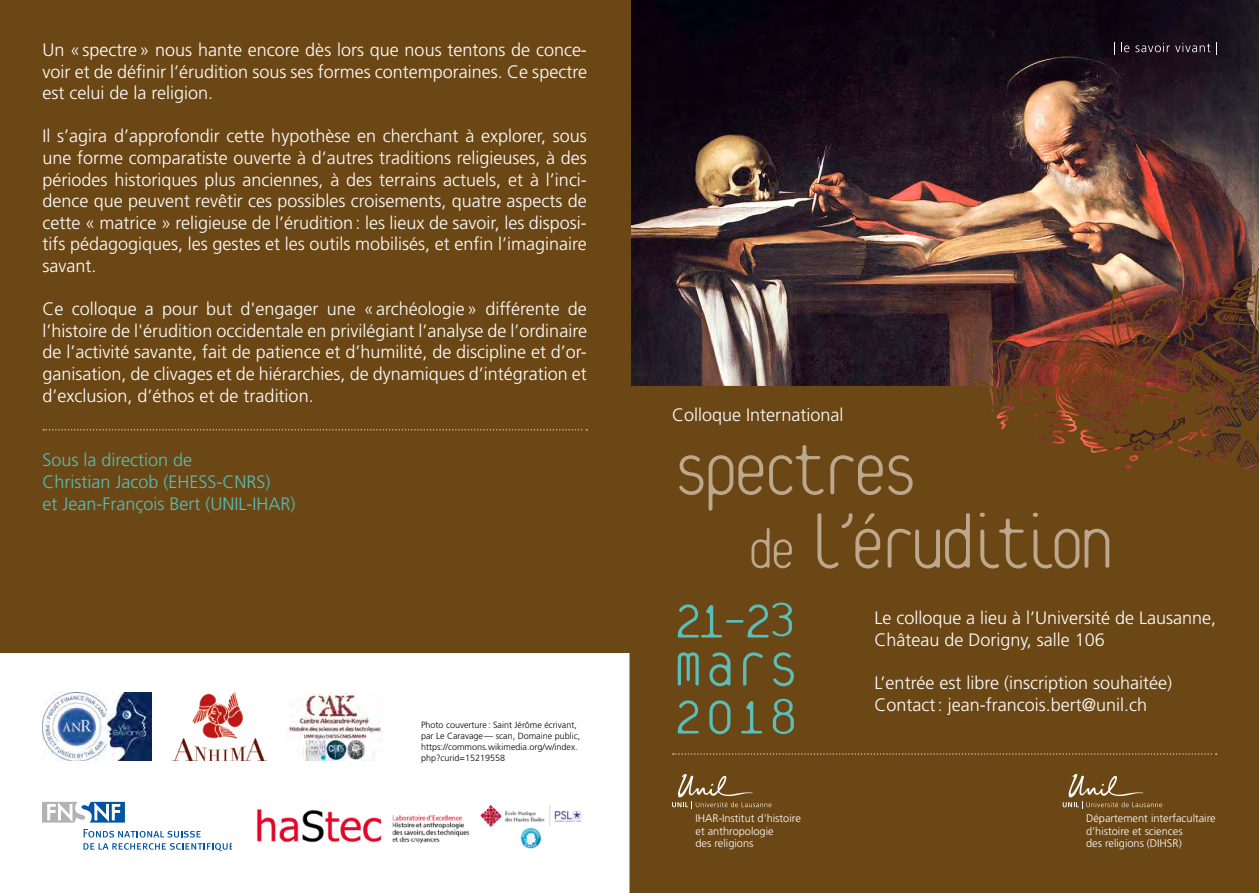
<style>
.page{position:relative;width:1259px;height:893px;background:#fff}
.page>*{position:absolute;margin:0;border:0;box-sizing:border-box;transform-origin:0 0}
.t1{font:100 82.5px "Platelet";letter-spacing:-.1em;color:#bda88d}
.t2{font:100 70.2px "Platelet";letter-spacing:-.01em;color:#5abeb9}
.t3{font:300 18px/21.6px "Frutiger LT Std";color:#fff;text-align:justify}
.t4{font:300 18px "Frutiger LT Std";color:#5abeb9}
.t5{font:300 11.1px/12.6px "Frutiger LT Std";color:#fff;text-align:justify}
.t6{font:300 9px/10.8px "Frutiger LT Std";color:#000}
.s1{font-size:60px}
.s2{font-size:51.9px}
</style>
<div class="page">
<img style="left:630px;top:0;width:629px;height:265px">
<div style="left:0;top:0;width:630px;height:653px;background:#6b4715"></div>
<svg style="left:629px;top:265px;width:630px;height:628px;background:#68441c"></svg>
<svg style="left:673px;top:753px;width:543px;height:2px"></svg>
<svg style="left:43px;top:429px;width:544px;height:2px"></svg>
<img style="left:43px;top:693px;width:109px;height:68px">
<img style="left:289px;top:693px;width:94px;height:68px">
<img style="left:257px;top:804px;width:325px;height:45px">
<svg style="left:1062px;top:774px;width:100px;height:35px;background:#7c5c30"></svg>
<svg style="left:84px;top:843px;width:148px;height:7px"></svg>
<svg style="left:43px;top:801px;width:158px;height:36px"></svg>
<img style="left:173px;top:693px;width:93px;height:68px">
<svg style="left:1114px;top:43px;width:1px;height:12px"></svg>
<svg style="left:1121px;top:43px;width:8px;height:9px"></svg>
<svg style="left:1135px;top:43px;width:34px;height:9px"></svg>
<svg style="left:1175px;top:43px;width:41px;height:12px"></svg>
<svg style="left:672px;top:774px;width:99px;height:35px;background:#7c5d31"></svg>
<p class="t3" style="left:43px;top:39px;width:546px">Un «spectre» nous hante encore dès lors que nous tentons de conce&shy;voir et de définir l’érudition sous ses formes contemporaines. Ce spectre est celui de la religion.</p>
<p class="t3" style="left:43px;top:126px;width:546px">Il s’agira d’approfondir cette hypothèse en cherchant à explorer, sous une forme comparatiste ouverte à d’autres traditions religieuses, à des périodes historiques plus anciennes, à des terrains actuels, et à l’inci&shy;dence que peuvent revêtir ces possibles croisements, quatre aspects de cette « matrice » religieuse de l’érudition: les lieux de savoir, les disposi&shy;tifs pédagogiques, les gestes et les outils mobilisés, et enfin l’imaginaire savant.</p>
<p class="t3" style="left:43px;top:298px;width:546px">Ce colloque a pour but d'engager une «archéologie» différente de l’histoire de l'érudition occidentale en privilégiant l’analyse de l’ordinaire de l’activité savante, fait de patience et d’humilité, de discipline et d’or&shy;ganisation, de clivages et de hiérarchies, de dynamiques d’intégration et d’exclusion, d’éthos et de tradition.</p>
<p class="t4" style="left:43px;top:450px;width:151px">Sous la direction de</p>
<p class="t4" style="left:43px;top:472px;width:230px">Christian Jacob (EHESS-CNRS)</p>
<p class="t4" style="left:43px;top:493px;width:255px">et Jean-François Bert (UNIL-IHAR)</p>
<p class="t6" style="left:421px;top:720px;width:157px">Photo couverture : Saint Jérôme écrivant,</p>
<p class="t6" style="left:421px;top:731px;width:161px">par Le Caravage— scan, Domaine public,</p>
<p class="t6" style="left:421px;top:741px;width:158px">https://commons.wikimedia.org/w/index. php?curid=15219558</p>
<p class="t3" style="left:672px;top:404px;width:173px">Colloque International</p>
<p class="t1" style="left:672px;top:437px;width:249px">Spectres</p>
<p class="t1" style="left:746px;top:510px;width:371px"><span class="s1">de</span> l’érudition</p>
<p class="t2" style="left:672px;top:589px;width:127px">21-2<sup>3</sup></p>
<p class="t2" style="left:672px;top:637px;width:129px">mars</p>
<p class="t2" style="left:672px;top:685px;width:129px">201<span class="s2">8</span></p>
<p class="t3" style="left:874px;top:608px;width:343px">Le colloque a lieu à l’Université de Lausanne,<br>Château de Dorigny, salle 106</p>
<p class="t3" style="left:874px;top:672px;width:299px">L’entrée est libre (inscription souhaitée)</p>
<p class="t3" style="left:874px;top:694px;width:274px">Contact: jean-francois.bert@unil.ch</p>
<p class="t5" style="left:695px;top:812px;width:80px">nstitut d'histoire et anthropologie des religions</p>
<p class="t5" style="left:722px;top:812px;width:80px;text-indent:-27px">IHAR-Institut d'histoire et anthropologie des religions</p>
<p class="t5" style="left:1086px;top:812px;width:131px;text-align:left">Département interfacultaire d'histoire et sciences<br>des religions (DIHSR)</p>
</div>
